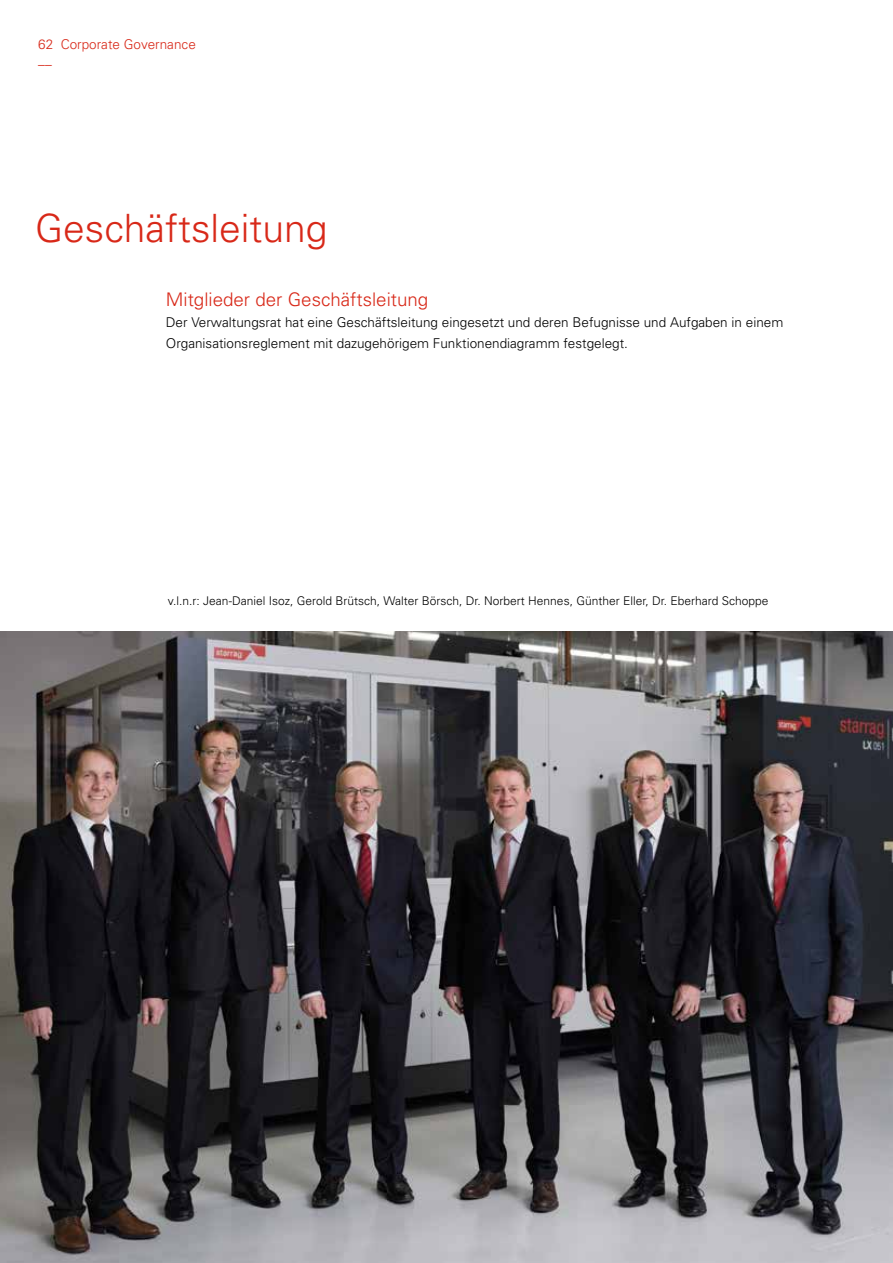
<style>
.page{position:relative;width:893px;height:1263px;background:#fff}
.page>*{position:absolute;margin:0;border:0;box-sizing:border-box;transform-origin:0 0}
.t1{font:300 39px "Univers";color:#d82818}
.t2{font:300 18.75px "Univers";color:#d82818}
.t3{font:300 13.5px/21px "Univers";color:#000}
.t4{font:300 13.5px/19.5px "Univers";color:#d82818}
.t5{font:300 12px "Univers";color:#000}
</style>
<div class="page">
<img style="left:0;top:631px;width:893px;height:632px">
<p class="t4" style="left:38px;top:34px;width:159px">62 Corporate Governance ––</p>
<h1 class="t1" style="left:35px;top:205px;width:294px">Geschäftsleitung</h1>
<h2 class="t2" style="left:166px;top:288px;width:264px">Mitglieder der Geschäftsleitung</h2>
<p class="t3" style="left:166px;top:311px;width:619px">Der Verwaltungsrat hat eine Geschäftsleitung eingesetzt und deren Befugnisse und Aufgaben in einem<br>Organisationsreglement mit dazugehörigem Funktionendiagramm festgelegt.</p>
<p class="t5" style="left:168px;top:593px;width:602px">v.l.n.r: Jean-Daniel Isoz, Gerold Brütsch, Walter Börsch, Dr. Norbert Hennes, Günther Eller, Dr. Eberhard Schoppe</p>
</div>
